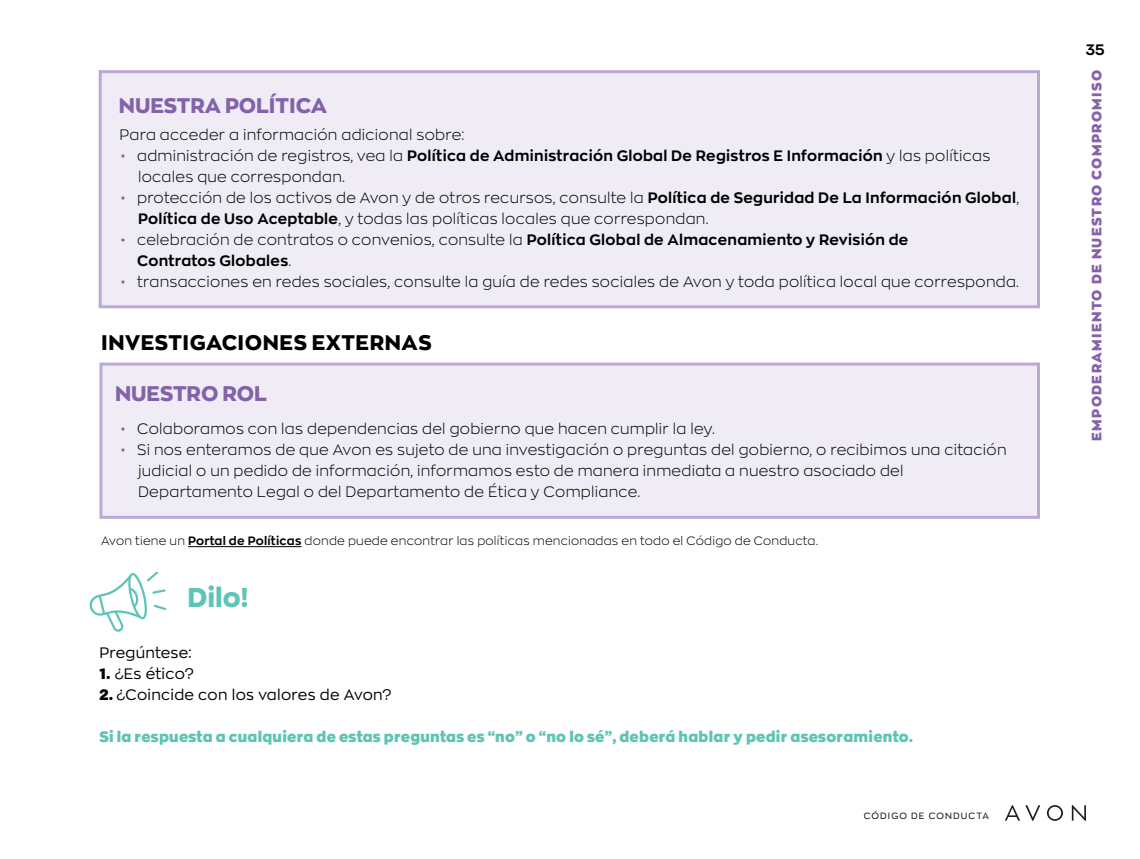
<style>
.page{position:relative;width:1140px;height:859px;background:#fff}
.page>*{position:absolute;margin:0;border:0;box-sizing:border-box;transform-origin:0 0}
.t1{font:800 27px "Zona Pro";color:#5ec4b6}
.t2{font:800 21px "Zona Pro";color:#8362aa}
.t3{font:800 21px "Zona Pro";letter-spacing:.03em;color:#000}
.t4{font:300 15px/21px "Zona Pro";letter-spacing:.02em;color:#000}
.t5{font:700 15px/21px "Zona Pro";letter-spacing:.02em;color:#000}
.t6{font:900 15px "Zona Pro";letter-spacing:.02em;color:#5ec4b6}
.t7{font:15px "Zona Pro";letter-spacing:.02em;color:#000}
.t8{font:900 13.5px "Zona Pro";letter-spacing:.1em;color:#8362aa}
.t9{font:300 12px "Zona Pro";letter-spacing:.02em;color:#000}
.t10{font:9px "Zona Pro";letter-spacing:.125em;color:#000}
.s1{color:#8362aa}
.s2{font-weight:700}
.s3{font-weight:300;color:#8362aa}
.s4{font-weight:300}
.s5{font-weight:900}
</style>
<div class="page">
<svg style="left:1005px;top:805px;width:81px;height:16px"></svg>
<div style="left:101px;top:364px;width:937px;height:153px;background:#efecf6"></div>
<div style="left:99px;top:363px;width:941px;height:156px;border:3px solid #baa9d2"></div>
<div style="left:100px;top:72px;width:938px;height:235px;background:#efecf6"></div>
<div style="left:99px;top:70px;width:941px;height:238px;border:3px solid #baa9d2"></div>
<hr style="left:188px;top:546px;width:114px;height:1px;background:#000">
<svg style="left:89px;top:571px;width:77px;height:61px"></svg>
<h2 class="t2" style="left:119px;top:92px;width:210px">NUESTRA POLÍTICA</h2>
<p class="t4" style="left:120px;top:124px;width:346px">Para acceder a información adicional sobre:</p>
<p class="t4" style="left:138px;top:145px;width:853px;text-indent:-18px"><span class="s1">•</span> administración de registros, vea la <span class="s2">Política de Administración Global De Registros E Información</span> y las políticas locales que correspondan.</p>
<p class="t4" style="left:138px;top:187px;width:882px;text-indent:-18px"><span class="s1">•</span> protección de los activos de Avon y de otros recursos, consulte la <span class="s2">Política de Seguridad De La Información Global</span>,<br><span class="s2">Política de Uso Aceptable</span>, y todas las políticas locales que correspondan.</p>
<p class="t5" style="left:137px;top:229px;width:773px;text-indent:-16px"><span class="s3">•</span> <span class="s4">celebración de contratos o convenios, consulte la</span> Política Global de Almacenamiento y Revisión de<br>Contratos Globales<span class="s4">.</span></p>
<p class="t4" style="left:121px;top:271px;width:900px"><span class="s1">•</span> transacciones en redes sociales, consulte la guía de redes sociales de Avon y toda política local que corresponda.</p>
<h2 class="t3" style="left:101px;top:329px;width:332px">INVESTIGACIONES EXTERNAS</h2>
<h2 class="t2" style="left:115px;top:379px;width:153px">NUESTRO ROL</h2>
<p class="t4" style="left:121px;top:418px;width:596px"><span class="s1">•</span> Colaboramos con las dependencias del gobierno que hacen cumplir la ley.</p>
<p class="t4" style="left:138px;top:439px;width:870px;text-indent:-18px"><span class="s1">•</span> Si nos enteramos de que Avon es sujeto de una investigación o preguntas del gobierno, o recibimos una citación judicial o un pedido de información, informamos esto de manera inmediata a nuestro asociado del<br>Departamento Legal o del Departamento de Ética y Compliance.</p>
<p class="t9" style="left:101px;top:533px;width:718px">Avon tiene un <span class="s2">Portal de Políticas</span> donde puede encontrar las políticas mencionadas en todo el Código de Conducta.</p>
<h1 class="t1" style="left:187px;top:580px;width:62px">Dilo!</h1>
<p class="t7" style="left:99px;top:643px;width:94px">Pregúntese:</p>
<p class="t7" style="left:99px;top:664px;width:96px"><span class="s5">1.</span> ¿Es ético?</p>
<p class="t7" style="left:99px;top:685px;width:294px"><span class="s5">2.</span> ¿Coincide con los valores de Avon?</p>
<p class="t6" style="left:99px;top:727px;width:815px">Si la respuesta a cualquiera de estas preguntas es “no” o “no lo sé”, deberá hablar y pedir asesoramiento.</p>
<p class="t10" style="left:863px;top:810px;width:127px">CÓDIGO DE CONDUCTA</p>
<p class="t5" style="left:1086px;top:39px;width:20px">35</p>
<p class="t8" style="left:1087px;top:441px;width:372px;rotate:-90deg">EMPODERAMIENTO DE NUESTRO COMPROMISO</p>
</div>
